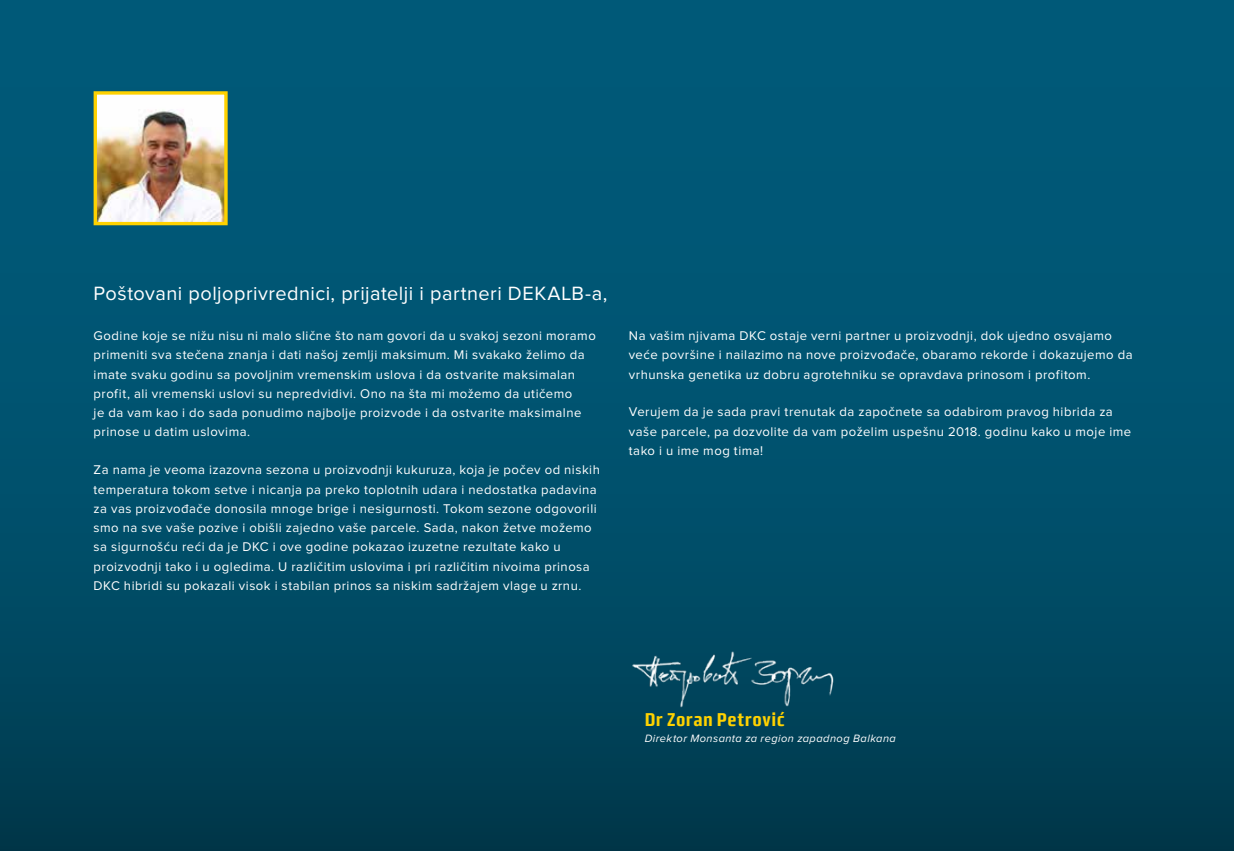
<style>
.page{position:relative;width:1234px;height:851px;background:#fff}
.page>*{position:absolute;margin:0;border:0;box-sizing:border-box;transform-origin:0 0}
.t1{font:19.95px "Proxima Nova";letter-spacing:.025em;color:#fff}
.t2{font:700 18.6px "Morgan Sans Cond";letter-spacing:.025em;color:#ffd200}
.t3{font:13.05px/19.2px "Proxima Nova";letter-spacing:.035em;color:#fff}
.t4{font:italic 11.1px "Proxima Nova";letter-spacing:.04em;color:#fff}
</style>
<div class="page">
<div style="left:0;top:0;width:1233px;height:850px;background:linear-gradient(to bottom,#005f81,#003f54)"></div>
<img style="left:98px;top:95px;width:125px;height:126px">
<div style="left:94px;top:91px;width:133px;height:134px;border:3px solid #ffd200"></div>
<img style="left:628px;top:642px;width:212px;height:66px">
<h1 class="t1" style="left:94px;top:284px;width:515px">Poštovani poljoprivrednici, prijatelji i partneri DEKALB-a,</h1>
<p class="t3" style="left:94px;top:326px;width:503px">Godine koje se nižu nisu ni malo slične što nam govori da u svakoj sezoni moramo primeniti sva stečena znanja i dati našoj zemlji maksimum. Mi svakako želimo da imate svaku godinu sa povoljnim vremenskim uslova i da ostvarite maksimalan profit, ali vremenski uslovi su nepredvidivi. Ono na šta mi možemo da utičemo<br>je da vam kao i do sada ponudimo najbolje proizvode i da ostvarite maksimalne prinose u datim uslovima.</p>
<p class="t3" style="left:94px;top:461px;width:507px">Za nama je veoma izazovna sezona u proizvodnji kukuruza, koja je počev od niskih temperatura tokom setve i nicanja pa preko toplotnih udara i nedostatka padavina za vas proizvođače donosila mnoge brige i nesigurnosti. Tokom sezone odgovorili smo na sve vaše pozive i obišli zajedno vaše parcele. Sada, nakon žetve možemo sa sigurnošću reći da je DKC i ove godine pokazao izuzetne rezultate kako u proizvodnji tako i u ogledima. U različitim uslovima i pri različitim nivoima prinosa DKC hibridi su pokazali visok i stabilan prinos sa niskim sadržajem vlage u zrnu.</p>
<p class="t3" style="left:628px;top:326px;width:505px">Na vašim njivama DKC ostaje verni partner u proizvodnji, dok ujedno osvajamo veće površine i nailazimo na nove proizvođače, obaramo rekorde i dokazujemo da vrhunska genetika uz dobru agrotehniku se opravdava prinosom i profitom.</p>
<p class="t3" style="left:628px;top:403px;width:504px">Verujem da je sada pravi trenutak da započnete sa odabirom pravog hibrida za vaše parcele, pa dozvolite da vam poželim uspešnu 2018. godinu kako u moje ime tako i u ime mog tima!</p>
<h2 class="t2" style="left:644px;top:708px;width:141px">Dr Zoran Petrović</h2>
<p class="t4" style="left:644px;top:733px;width:253px">Direktor Monsanta za region zapadnog Balkana</p>
</div>
